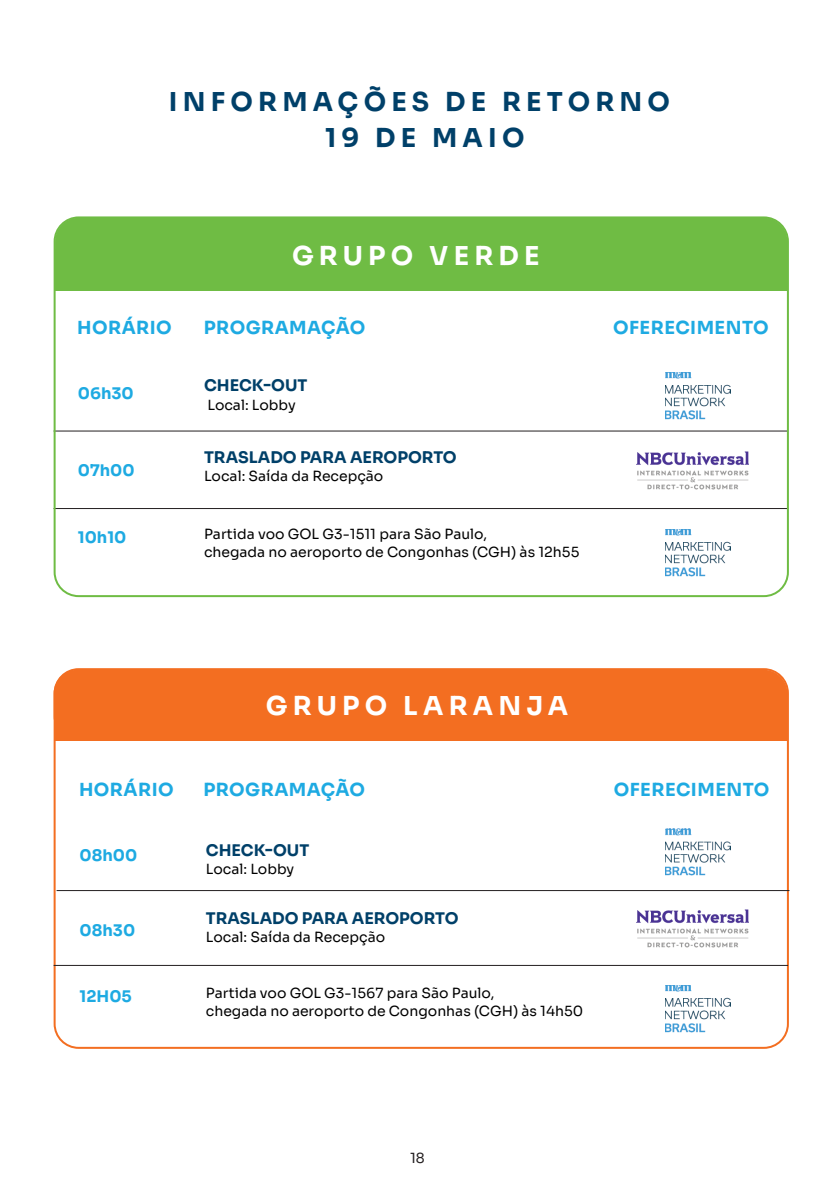
<style>
.page{position:relative;width:840px;height:1191px;background:#fff}
.page>*{position:absolute;margin:0;border:0;box-sizing:border-box;transform-origin:0 0}
.t1{font:700 26px/36px "Sora";letter-spacing:.2em;color:#004069;text-align:center}
.t2{font:700 26px "Sora";letter-spacing:.2em;color:#fff}
.t3{font:700 18px "Sora";letter-spacing:.025em;color:#1eaae2}
.t4{font:700 16px "Sora";color:#004069}
.t5{font:700 16px "Sora";color:#1eaae2}
.t6{font:14px/18px "Sora";color:#000}
.t7{font:14px "Sora";color:#231f20}
</style>
<div class="page">
<div style="left:55px;top:218px;width:732px;height:73px;background:#6fbc44;border-radius:24px"></div>
<div style="left:54px;top:669px;width:733px;height:71px;background:#f36e21;border-radius:24px"></div>
<hr style="left:54px;top:431px;width:733px;height:1px;background:#231f20">
<hr style="left:54px;top:508px;width:733px;height:1px;background:#231f20">
<img style="left:636px;top:451px;width:112px;height:38px">
<img style="left:636px;top:909px;width:112px;height:38px">
<img style="left:665px;top:372px;width:64px;height:47px">
<img style="left:665px;top:828px;width:64px;height:47px">
<img style="left:665px;top:529px;width:64px;height:47px">
<img style="left:665px;top:985px;width:64px;height:47px">
<div style="left:54px;top:216px;width:734px;height:381px;border:2px solid #6fbc44;border-radius:24px"></div>
<div style="left:54px;top:668px;width:734px;height:380px;border:2px solid #f36e21;border-radius:24px"></div>
<hr style="left:54px;top:965px;width:733px;height:1px;background:#231f20">
<hr style="left:57px;top:890px;width:732px;height:1px;background:#231f20">
<div style="left:54px;top:699px;width:733px;height:42px;background:#f36e21"></div>
<div style="left:54px;top:249px;width:733px;height:42px;background:#6fbc44"></div>
<h1 class="t1" style="left:169px;top:81px;width:502px">INFORMAÇÕES DE RETORNO<br>19 DE MAIO</h1>
<h1 class="t2" style="left:292px;top:235px;width:249px">GRUPO VERDE</h1>
<p class="t3" style="left:77px;top:313px;width:96px">HORÁRIO</p>
<p class="t3" style="left:204px;top:313px;width:163px">PROGRAMAÇÃO</p>
<p class="t3" style="left:612px;top:313px;width:157px">OFERECIMENTO</p>
<p class="t5" style="left:78px;top:380px;width:57px">06h30</p>
<p class="t5" style="left:78px;top:457px;width:58px">07h00</p>
<p class="t5" style="left:78px;top:524px;width:50px">10h10</p>
<p class="t4" style="left:204px;top:372px;width:105px">CHECK-OUT</p>
<p class="t6" style="left:207px;top:394px;width:90px">Local: Lobby</p>
<p class="t4" style="left:204px;top:444px;width:254px">TRASLADO PARA AEROPORTO</p>
<p class="t6" style="left:204px;top:465px;width:181px">Local: Saída da Recepção</p>
<p class="t6" style="left:204px;top:524px;width:376px">Partida voo GOL G3-1511 para São Paulo,<br>chegada no aeroporto de Congonhas (CGH) às 12h55</p>
<h1 class="t2" style="left:266px;top:684px;width:303px">GRUPO LARANJA</h1>
<p class="t3" style="left:79px;top:774px;width:96px">HORÁRIO</p>
<p class="t3" style="left:203px;top:774px;width:163px">PROGRAMAÇÃO</p>
<p class="t3" style="left:613px;top:774px;width:157px">OFERECIMENTO</p>
<p class="t5" style="left:80px;top:842px;width:59px">08h00</p>
<p class="t5" style="left:80px;top:916px;width:57px">08h30</p>
<p class="t5" style="left:80px;top:982px;width:54px">12H05</p>
<p class="t4" style="left:206px;top:837px;width:105px">CHECK-OUT</p>
<p class="t6" style="left:206px;top:859px;width:90px">Local: Lobby</p>
<p class="t4" style="left:206px;top:905px;width:254px">TRASLADO PARA AEROPORTO</p>
<p class="t6" style="left:206px;top:927px;width:181px">Local: Saída da Recepção</p>
<p class="t6" style="left:206px;top:982px;width:378px">Partida voo GOL G3-1567 para São Paulo,<br>chegada no aeroporto de Congonhas (CGH) às 14h50</p>
<p class="t7" style="left:410px;top:1146px;width:16px">18</p>
</div>
